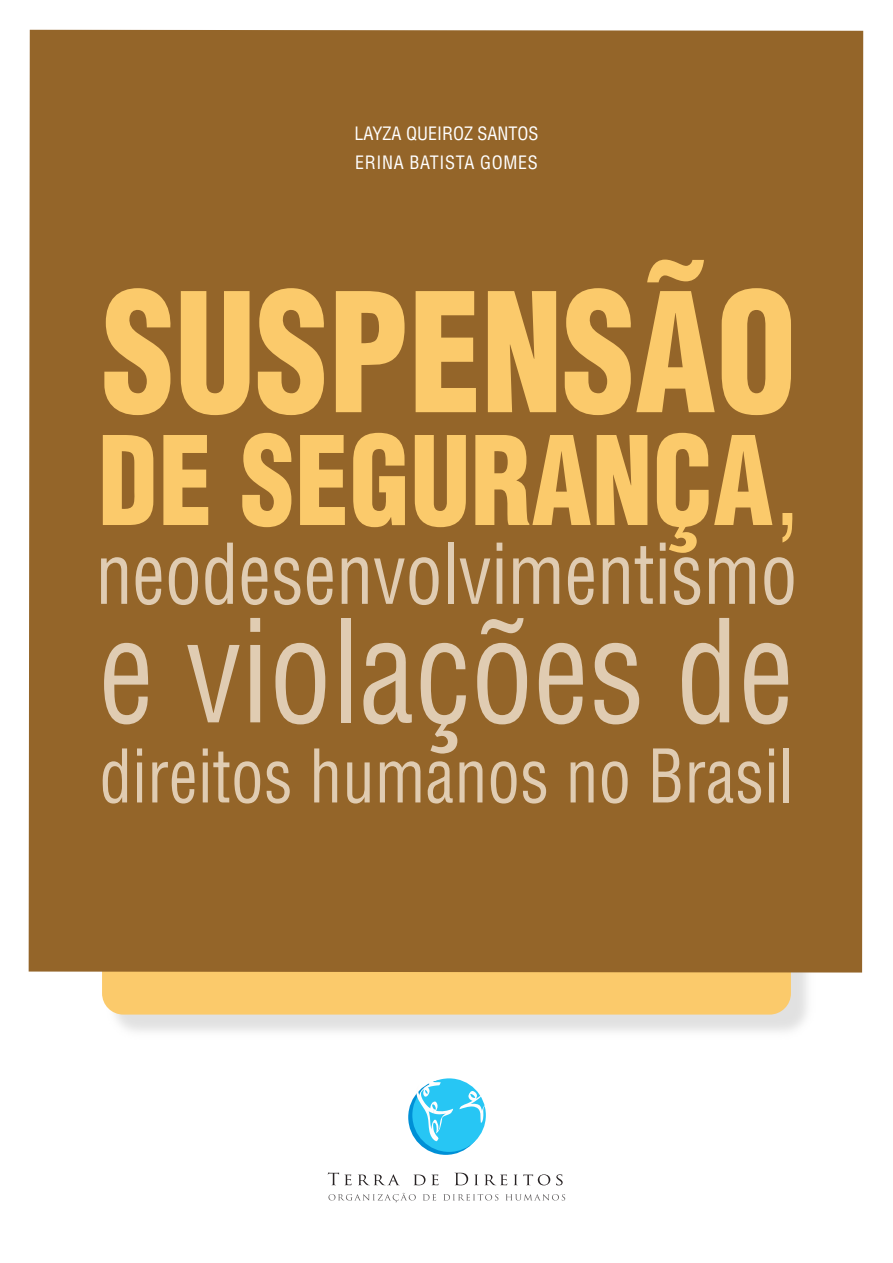
<style>
.page{position:relative;width:893px;height:1263px;background:#fff}
.page>*{position:absolute;margin:0;border:0;box-sizing:border-box;transform-origin:0 0}
.t1{font:900 condensed 161.4px "Helvetica";color:#fbca6b;scale:.9 1}
.t2{font:condensed 139.2px "Helvetica";color:#e0ccb2;scale:.9 1}
.t3{font:900 condensed 120px "Helvetica";letter-spacing:.005em;color:#fbca6b;scale:.9 1}
.t4{font:condensed 81.6px "Helvetica";color:#e0ccb2;scale:.9 1}
.t5{font:condensed 72px "Helvetica";letter-spacing:.005em;color:#e0ccb2;scale:.9 1}
.t6{font:condensed 18px/29.1px "Helvetica";color:#fff}
.s1{font-weight:400}
</style>
<div class="page">
<div style="left:102px;top:890px;width:689px;height:124px;background:#fbca6b;border-radius:21px"></div>
<div style="left:29px;top:30px;width:834px;height:942px;background:#946529"></div>
<svg style="left:328px;top:1172px;width:24px;height:13px"></svg>
<svg style="left:358px;top:1174px;width:41px;height:11px"></svg>
<svg style="left:413px;top:1174px;width:12px;height:11px"></svg>
<svg style="left:431px;top:1174px;width:8px;height:11px"></svg>
<svg style="left:455px;top:1173px;width:13px;height:12px"></svg>
<svg style="left:474px;top:1174px;width:4px;height:11px"></svg>
<svg style="left:484px;top:1174px;width:23px;height:11px"></svg>
<svg style="left:514px;top:1174px;width:36px;height:11px"></svg>
<svg style="left:556px;top:1174px;width:7px;height:11px"></svg>
<svg style="left:328px;top:1193px;width:88px;height:9px"></svg>
<svg style="left:423px;top:1194px;width:13px;height:6px"></svg>
<svg style="left:443px;top:1194px;width:55px;height:6px"></svg>
<svg style="left:506px;top:1194px;width:59px;height:6px"></svg>
<svg style="left:408px;top:1079px;width:75px;height:76px"></svg>
<div style="left:412px;top:1078px;width:74px;height:74px;background:#27c6f4;border-radius:50%"></div>
<svg style="left:414px;top:1081px;width:71px;height:60px"></svg>
<p class="t6" style="left:354px;top:119px;width:186px">LAYZA QUEIROZ SANTOS<br>ERINA BATISTA GOMES</p>
<h1 class="t1" style="left:102px;top:262px;width:773px">SUSPENSÃO</h1>
<h3 class="t3" style="left:98px;top:413px;width:783px">DE SEGURANÇA<span class="s1">,</span></h3>
<h3 class="t4" style="left:96px;top:528px;width:781px">neodesenvolvimentismo</h3>
<h2 class="t2" style="left:99px;top:593px;width:774px">e violações de</h2>
<h3 class="t5" style="left:100px;top:735px;width:772px">direitos humanos no Brasil</h3>
</div>
